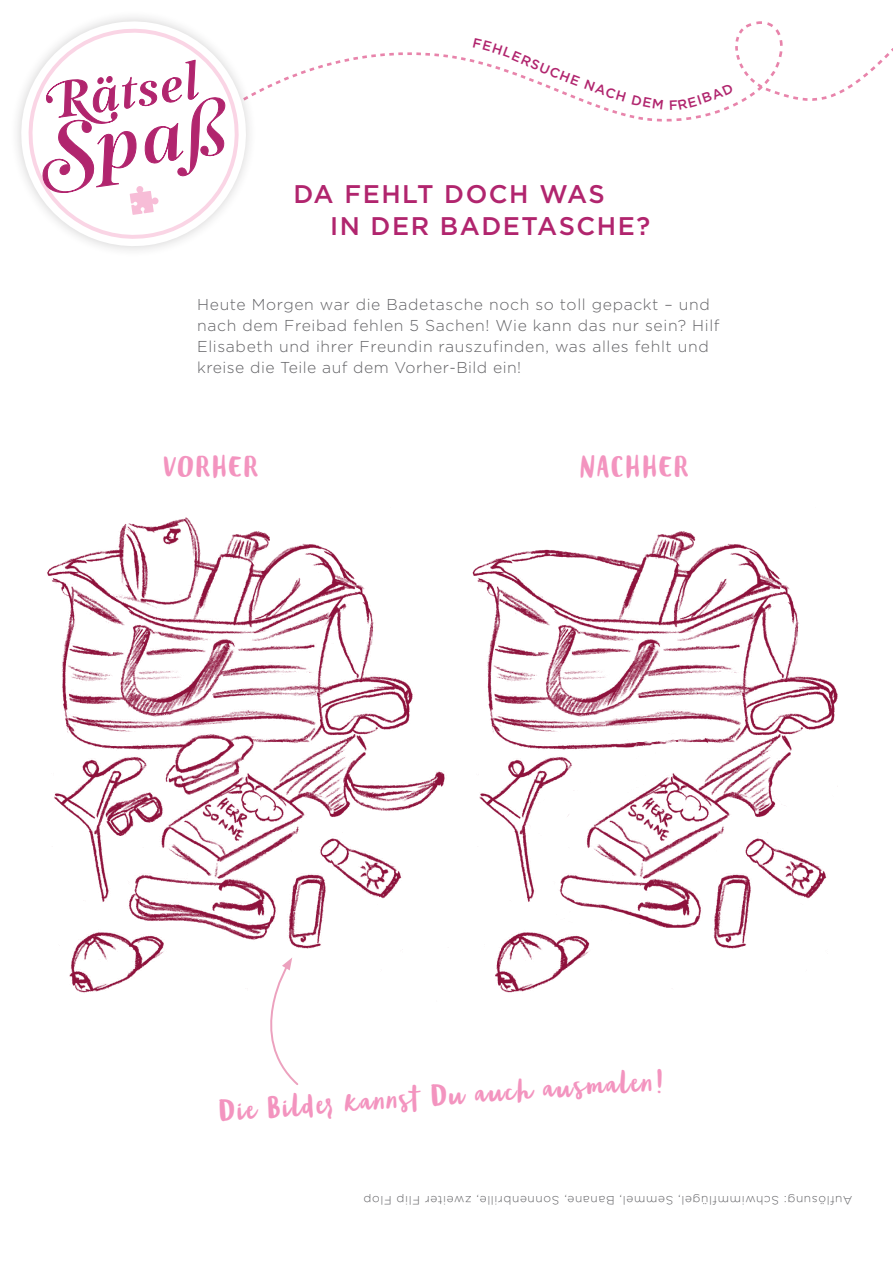
<style>
.page{position:relative;width:893px;height:1263px;background:#fff}
.page>*{position:absolute;margin:0;border:0;box-sizing:border-box;transform-origin:0 0}
.Headline_2{font:500 25.5px/31.5px "Gotham";letter-spacing:.06em;color:#b1256e}
.Auszeichnung_Blog{font:24px "Blog Script";letter-spacing:.05em;color:#f394bf}
.Fließtext_Klein{font:300 15.75px/21px "Gotham";letter-spacing:.04em;color:#636366}
.Fließtext_Klein-2{font:300 12px "Gotham";letter-spacing:.05em;color:#636366}
</style>
<div class="page">
<img style="left:47px;top:517px;width:398px;height:476px">
<img style="left:472px;top:531px;width:366px;height:462px">
<svg style="left:245px;top:957px;width:55px;height:128px"></svg>
<svg style="left:17px;top:17px;width:233px;height:234px"></svg>
<svg style="left:24px;top:24px;width:220px;height:220px"></svg>
<svg style="left:42px;top:60px;width:184px;height:155px"></svg>
<svg style="left:240px;top:18px;width:653px;height:105px"></svg>
<p class="Headline_2" style="left:330px;top:178px;width:322px;text-indent:-37px">DA FEHLT DOCH WAS<br>IN DER BADETASCHE?</p>
<p class="Fließtext_Klein" style="left:197px;top:294px;width:524px">Heute Morgen war die Badetasche noch so toll gepackt – und nach dem Freibad fehlen 5 Sachen! Wie kann das nur sein? Hilf Elisabeth und ihrer Freundin rauszufinden, was alles fehlt und kreise die Teile auf dem Vorher-Bild ein!</p>
<p class="Auszeichnung_Blog" style="left:163px;top:454px;width:97px">VORHER</p>
<p class="Auszeichnung_Blog" style="left:580px;top:454px;width:111px">NACHHER</p>
<p class="Auszeichnung_Blog" style="left:218px;top:1098px;width:448px;rotate:-4deg">Die Bilder kannst Du auch ausmalen!</p>
<p class="Fließtext_Klein-2" style="left:853px;top:1208px;width:490px;rotate:-180deg">Auflösung: Schwimmflügel, Semmel, Banane, Sonnenbrille, zweiter Flip Flop</p>
</div>
